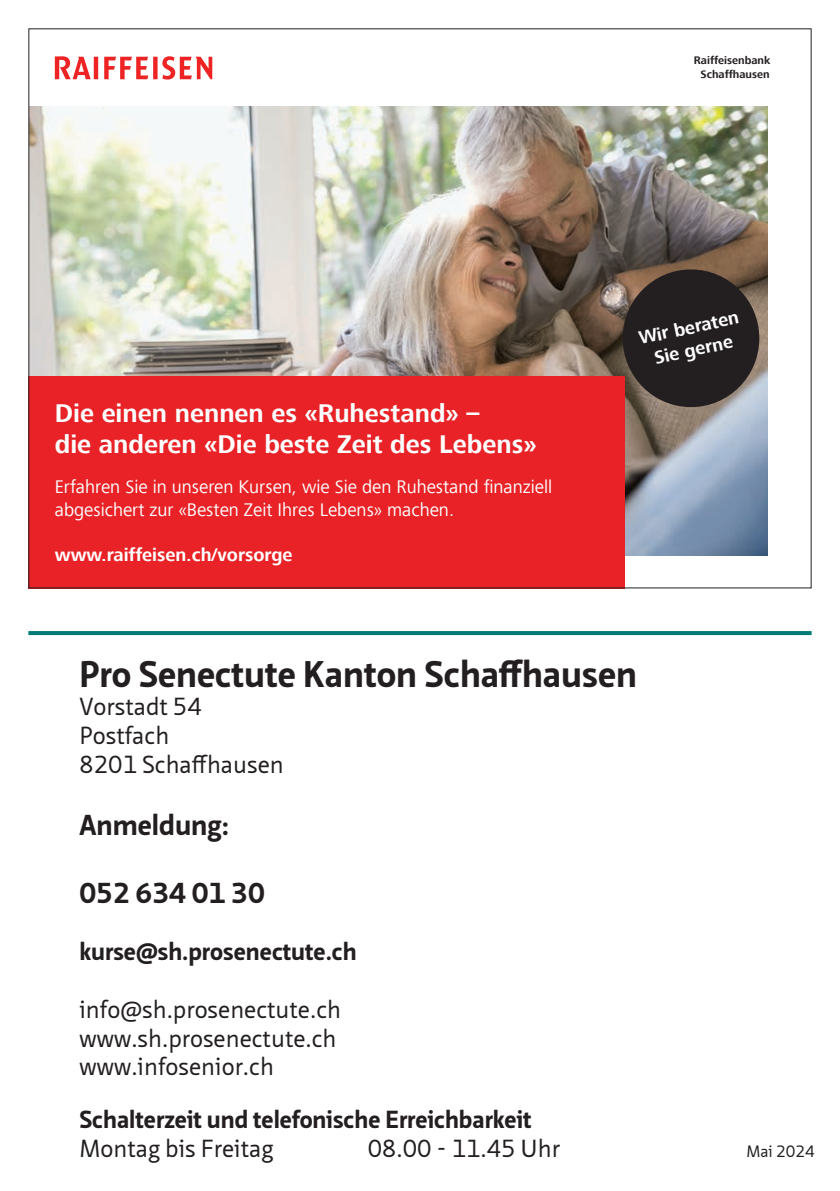
<style>
.page{position:relative;width:840px;height:1191px;background:#fff}
.page>*{position:absolute;margin:0;border:0;box-sizing:border-box;transform-origin:0 0}
.t1{font:700 36px "Neue Sans Pro";color:#231f20}
.t2{font:700 28px "Neue Sans Pro";color:#231f20}
.t3{font:700 26.4px/31.6px "Frutiger Next Com";color:#fff}
.t4{font:24px "Neue Sans Pro";color:#231f20}
.t5{font:700 24px "Neue Sans Pro";color:#231f20}
.t6{font:18.8px/22.6px "Frutiger Next Com";color:#fff}
.t7{font:700 18.8px/22.6px "Frutiger Next Com";color:#fff;text-align:center}
.t8{font:16px "Neue Sans Pro";color:#231f20}
.t9{font:700 11.2px/13.6px "Frutiger Next Com";color:#231f20;text-align:center}
</style>
<div class="page">
<svg style="left:28px;top:631px;width:783px;height:4px;fill:#007a78"></svg>
<img style="left:30px;top:106px;width:737px;height:450px">
<div style="left:28px;top:376px;width:597px;height:212px;background:#e82226"></div>
<svg style="left:55px;top:56px;width:157px;height:24px"></svg>
<div style="left:622px;top:269px;width:136px;height:138px;background:#231f20;border-radius:50%"></div>
<p class="t9" style="left:693px;top:53px;width:78px">Raiffeisenbank<br>Schaffhausen</p>
<p class="t3" style="left:55px;top:397px;width:483px">Die einen nennen es «Ruhestand» –<br>die anderen «Die beste Zeit des Lebens»</p>
<p class="t6" style="left:55px;top:476px;width:498px">Erfahren Sie in unseren Kursen, wie Sie den Ruhestand finanziell abgesichert zur «Besten Zeit Ihres Lebens» machen.</p>
<p class="t7" style="left:55px;top:543px;width:239px">www.raiffeisen.ch/vorsorge</p>
<p class="t7" style="left:636px;top:327px;width:103px;rotate:-12deg">Wir beraten<br>Sie gerne</p>
<p class="t1" style="left:79px;top:650px;width:559px">Pro Senectute Kanton Schaffhausen</p>
<p class="t4" style="left:79px;top:691px;width:124px">Vorstadt 54</p>
<p class="t4" style="left:79px;top:720px;width:91px">Postfach</p>
<p class="t4" style="left:79px;top:748px;width:206px">8201 Schaffhausen</p>
<p class="t2" style="left:79px;top:807px;width:151px">Anmeldung:</p>
<p class="t2" style="left:79px;top:874px;width:187px">052 634 01 30</p>
<p class="t5" style="left:79px;top:936px;width:278px">kurse@sh.prosenectute.ch</p>
<p class="t4" style="left:79px;top:993px;width:263px">info@sh.prosenectute.ch</p>
<p class="t4" style="left:79px;top:1022px;width:258px">www.sh.prosenectute.ch</p>
<p class="t4" style="left:79px;top:1051px;width:196px">www.infosenior.ch</p>
<p class="t5" style="left:79px;top:1104px;width:453px">Schalterzeit und telefonische Erreichbarkeit</p>
<p class="t4" style="left:79px;top:1132px;width:195px">Montag bis Freitag</p>
<p class="t4" style="left:367px;top:1132px;width:193px">08.00 - 11.45 Uhr</p>
<p class="t8" style="left:746px;top:1141px;width:70px">Mai 2024</p>
</div>
